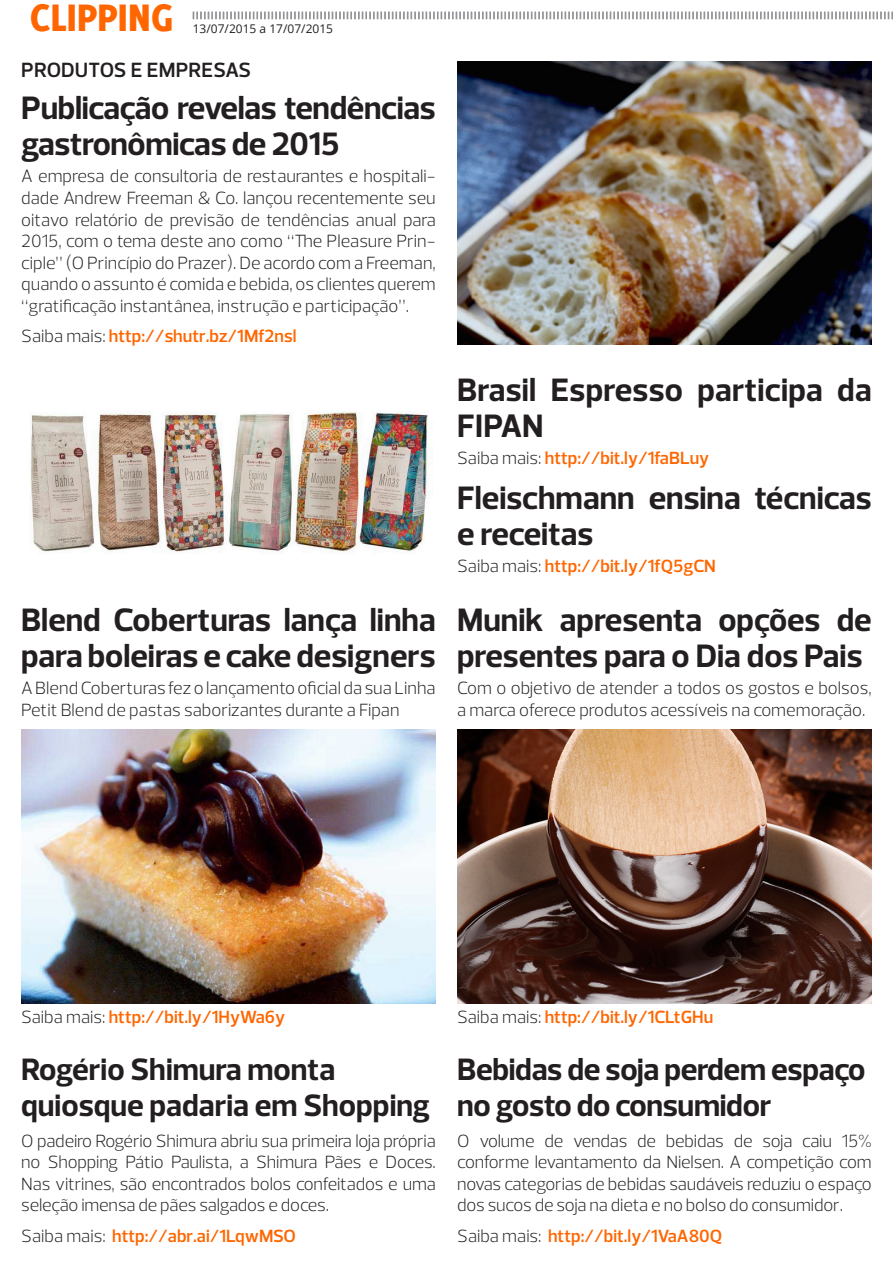
<style>
.page{position:relative;width:893px;height:1263px;background:#fff}
.page>*{position:absolute;margin:0;border:0;box-sizing:border-box;transform-origin:0 0}
.t1{font:800 42px "Delicious";color:#f60}
.t2{font:700 33px/36px "Prelo";color:#231f20}
.t3{font:700 31.5px/36px "Prelo";letter-spacing:-.01em;color:#231f20}
.t4{font:600 21px "Prelo";letter-spacing:.005em;color:#231f20}
.t5{font:300 18px/21.6px "Prelo";color:#231f20;text-align:justify}
.t6{font:600 18px "Prelo";color:#f60}
.t7{font:12px "Open Sans";color:#231f20}
.s1{font-weight:300;color:#231f20}
</style>
<div class="page">
<svg style="left:193px;top:12px;width:700px;height:7px"></svg>
<img style="left:457px;top:62px;width:415px;height:282px">
<img style="left:30px;top:412px;width:403px;height:141px">
<img style="left:21px;top:729px;width:415px;height:274px">
<img style="left:457px;top:729px;width:415px;height:274px">
<h1 class="t1" style="left:30px;top:-7px;width:145px">CLIPPING</h1>
<p class="t7" style="left:193px;top:20px;width:142px">13/07/2015 a 17/07/2015</p>
<p class="t4" style="left:21px;top:57px;width:231px">PRODUTOS E EMPRESAS</p>
<p class="t2" style="left:21px;top:90px;width:416px">Publicação revelas tendências gastronômicas de 2015</p>
<p class="t5" style="left:21px;top:166px;width:416px">A empresa de consultoria de restaurantes e hospitali&shy;dade Andrew Freeman &amp; Co. lançou recentemente seu oitavo relatório de previsão de tendências anual para 2015, com o tema deste ano como “The Pleasure Prin&shy;ciple” (O Princípio do Prazer). De acordo com a Freeman, quando o assunto é comida e bebida, os clientes querem “gratificação instantânea, instrução e participação”.</p>
<p class="t6" style="left:21px;top:325px;width:277px"><span class="s1">Saiba mais:</span> http://shutr.bz/1Mf2nsl</p>
<p class="t2" style="left:21px;top:602px;width:416px">Blend Coberturas lança linha para boleiras e cake designers</p>
<p class="t5" style="left:21px;top:677px;width:416px">A Blend Coberturas fez o lançamento oficial da sua Linha<br>Petit Blend de pastas saborizantes durante a Fipan</p>
<p class="t2" style="left:457px;top:373px;width:416px">Brasil Espresso participa da<br>FIPAN</p>
<p class="t6" style="left:457px;top:447px;width:254px"><span class="s1">Saiba mais:</span> http://bit.ly/1faBLuy</p>
<p class="t2" style="left:457px;top:480px;width:416px">Fleischmann ensina técnicas e receitas</p>
<p class="t6" style="left:457px;top:555px;width:260px"><span class="s1">Saiba mais:</span> http://bit.ly/1fQ5gCN</p>
<p class="t2" style="left:457px;top:602px;width:416px">Munik apresenta opções de presentes para o Dia dos Pais</p>
<p class="t5" style="left:457px;top:677px;width:416px">Com o objetivo de atender a todos os gostos e bolsos, a marca oferece produtos acessíveis na comemoração.</p>
<p class="t6" style="left:21px;top:1006px;width:266px"><span class="s1">Saiba mais:</span> http://bit.ly/1HyWa6y</p>
<p class="t3" style="left:21px;top:1052px;width:410px">Rogério Shimura monta quiosque padaria em Shopping</p>
<p class="t5" style="left:21px;top:1130px;width:416px">O padeiro Rogério Shimura abriu sua primeira loja própria no Shopping Pátio Paulista, a Shimura Pães e Doces.<br>Nas vitrines, são encontrados bolos confeitados e uma seleção imensa de pães salgados e doces.</p>
<p class="t6" style="left:21px;top:1224px;width:276px"><span class="s1">Saiba mais:</span> http://abr.ai/1LqwMSO</p>
<p class="t6" style="left:457px;top:1006px;width:258px"><span class="s1">Saiba mais:</span> http://bit.ly/1CLtGHu</p>
<p class="t3" style="left:457px;top:1052px;width:410px">Bebidas de soja perdem espaço no gosto do consumidor</p>
<p class="t5" style="left:457px;top:1130px;width:416px">O volume de vendas de bebidas de soja caiu 15% conforme levantamento da Nielsen. A competição com novas categorias de bebidas saudáveis reduziu o espaço dos sucos de soja na dieta e no bolso do consumidor.</p>
<p class="t6" style="left:457px;top:1224px;width:267px"><span class="s1">Saiba mais:</span> http://bit.ly/1VaA80Q</p>
</div>
